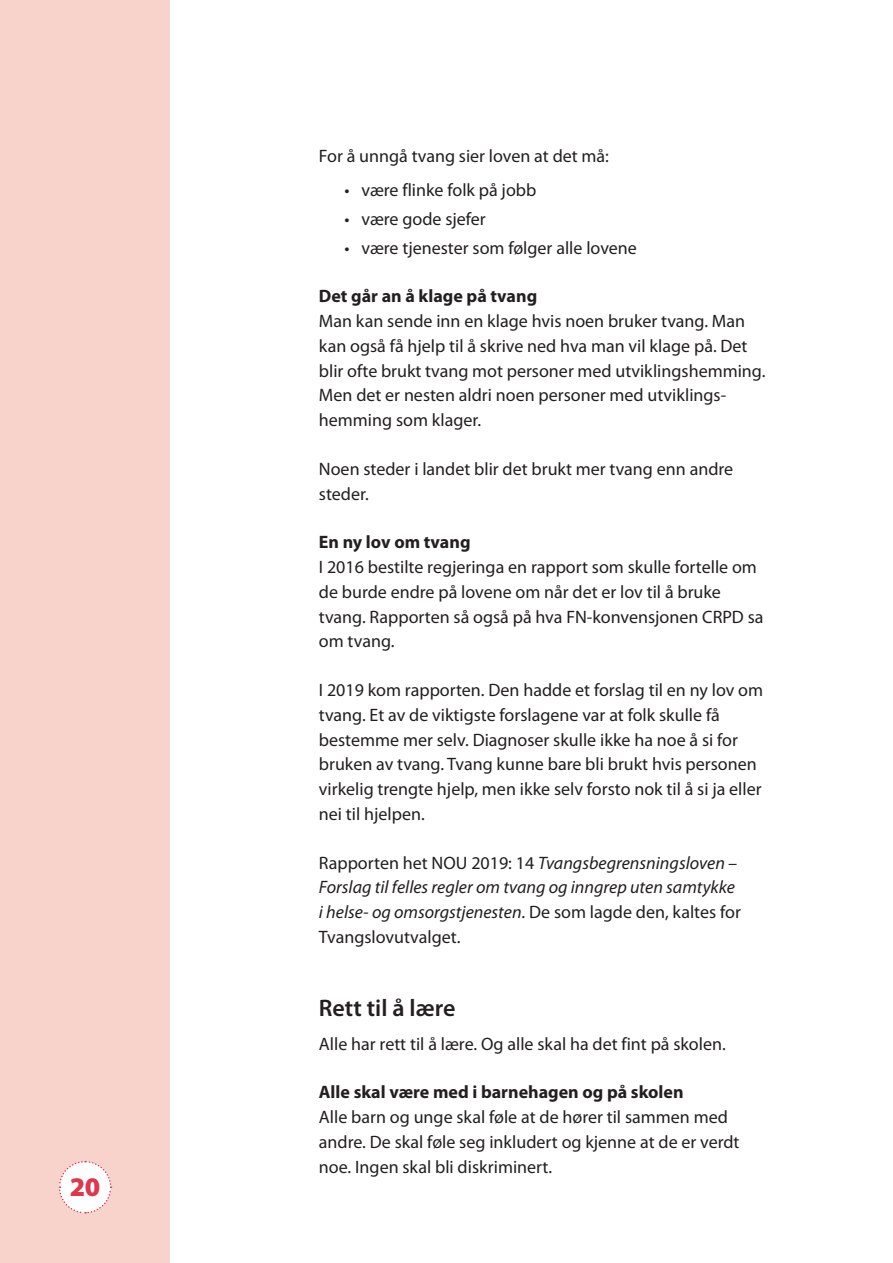
<style>
.page{position:relative;width:893px;height:1263px;background:#fff}
.page>*{position:absolute;margin:0;border:0;box-sizing:border-box;transform-origin:0 0}
.t1{font:900 27px "Myriad Pro";color:#de374e}
.t2{font:600 24px "Myriad Pro";color:#231f20}
.t3{font:18px/24.8px "Myriad Pro";color:#231f20}
.t4{font:italic 18px/24.8px "Myriad Pro";color:#231f20}
.t5{font:700 18px "Myriad Pro";color:#231f20}
.s1{font-style:normal}
</style>
<div class="page">
<div style="left:0;top:0;width:170px;height:1263px;background:#f7d3cc"></div>
<svg style="left:58px;top:1161px;width:54px;height:53px"></svg>
<h1 class="t1" style="left:70px;top:1171px;width:32px">20</h1>
<p class="t3" style="left:319px;top:144px;width:292px">For å unngå tvang sier loven at det må:</p>
<p class="t3" style="left:344px;top:178px;width:193px">• være flinke folk på jobb</p>
<p class="t3" style="left:344px;top:207px;width:143px">• være gode sjefer</p>
<p class="t3" style="left:344px;top:236px;width:294px">• være tjenester som følger alle lovene</p>
<p class="t5" style="left:319px;top:286px;width:220px">Det går an å klage på tvang</p>
<p class="t3" style="left:319px;top:309px;width:448px">Man kan sende inn en klage hvis noen bruker tvang. Man kan også få hjelp til å skrive ned hva man vil klage på. Det blir ofte brukt tvang mot personer med utviklingshemming.<br>Men det er nesten aldri noen personer med utviklings&shy;hemming som klager.</p>
<p class="t3" style="left:319px;top:457px;width:416px">Noen steder i landet blir det brukt mer tvang enn andre steder.</p>
<p class="t5" style="left:319px;top:532px;width:153px">En ny lov om tvang</p>
<p class="t3" style="left:319px;top:555px;width:446px">I 2016 bestilte regjeringa en rapport som skulle fortelle om de burde endre på lovene om når det er lov til å bruke tvang. Rapporten så også på hva FN-konvensjonen CRPD sa om tvang.</p>
<p class="t3" style="left:319px;top:678px;width:446px">I 2019 kom rapporten. Den hadde et forslag til en ny lov om tvang. Et av de viktigste forslagene var at folk skulle få bestemme mer selv. Diagnoser skulle ikke ha noe å si for bruken av tvang. Tvang kunne bare bli brukt hvis personen virkelig trengte hjelp, men ikke selv forsto nok til å si ja eller nei til hjelpen.</p>
<p class="t4" style="left:319px;top:851px;width:423px"><span class="s1">Rapporten het NOU 2019: 14</span> Tvangsbegrensningsloven – Forslag til felles regler om tvang og inngrep uten samtykke i helse- og omsorgstjenesten<span class="s1">. De som lagde den, kaltes for Tvangslovutvalget.</span></p>
<h2 class="t2" style="left:319px;top:995px;width:138px">Rett til å lære</h2>
<p class="t3" style="left:319px;top:1032px;width:408px">Alle har rett til å lære. Og alle skal ha det fint på skolen.</p>
<p class="t5" style="left:319px;top:1082px;width:366px">Alle skal være med i barnehagen og på skolen</p>
<p class="t3" style="left:319px;top:1105px;width:422px">Alle barn og unge skal føle at de hører til sammen med andre. De skal føle seg inkludert og kjenne at de er verdt noe. Ingen skal bli diskriminert.</p>
</div>
